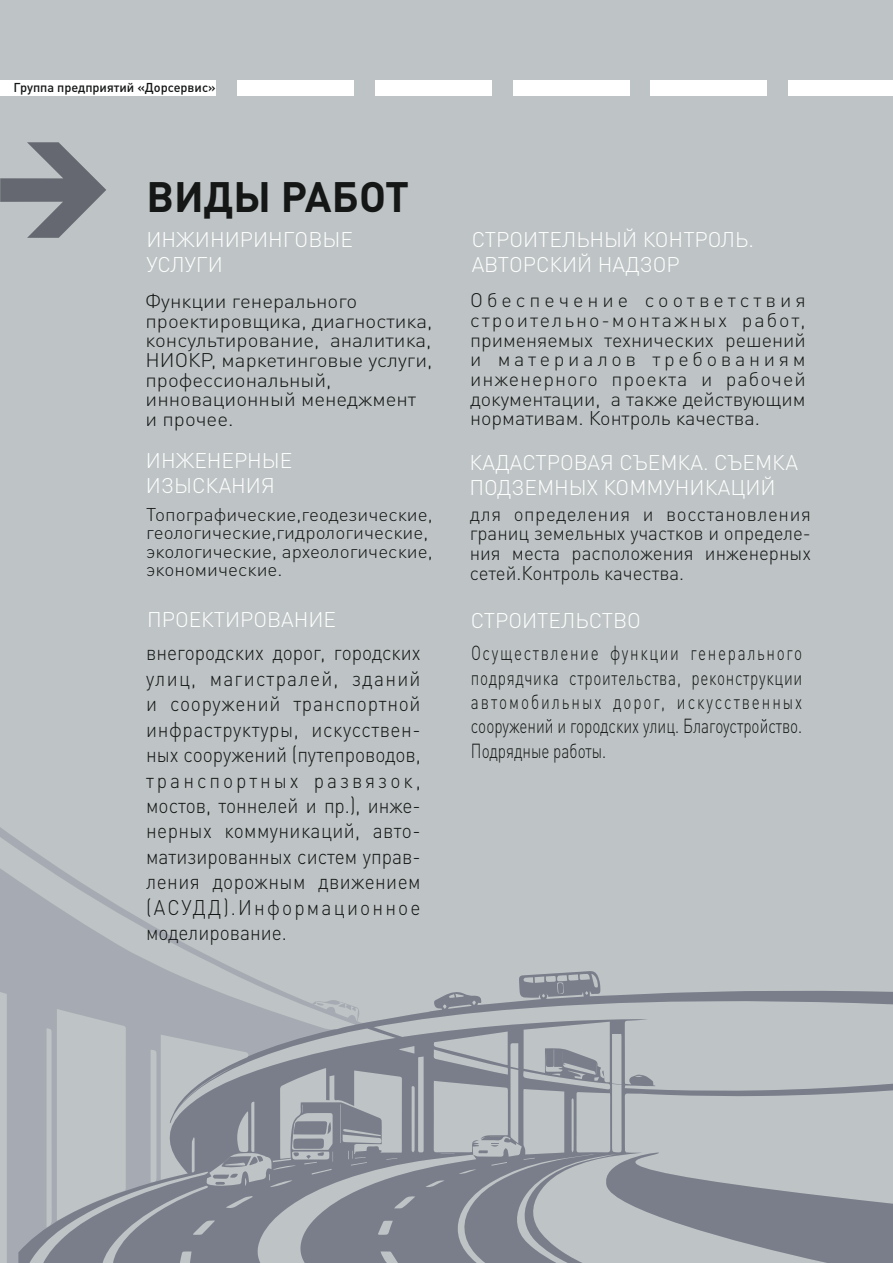
<style>
.page{position:relative;width:893px;height:1263px;background:#bec4c5}
.page>*{position:absolute;margin:0;border:0;box-sizing:border-box;transform-origin:0 0}
.t1{font:700 42px "DIN Pro";color:#151616}
.t2{font:300 21px/25.5px "DIN Pro";letter-spacing:.02em;color:#151616;text-align:justify;scale:.91 1}
.t3{font:300 21px/25.5px "DIN Pro";color:#fff}
.t4{font:300 20.1px/24.3px "DIN Pro";color:#151616;text-align:justify;scale:.76 1}
.t5{font:300 19.5px/19.6px "DIN Pro";color:#151616;text-align:justify}
.t6{font:300 19.5px/19.6px "DIN Pro";color:#151616;scale:1.05 1}
.t7{font:300 19.5px/19.6px "DIN Pro";color:#151616;text-align:justify;scale:.96 1}
.t8{font:300 18.3px/18.5px "DIN Pro";color:#151616;scale:1.04 1}
.t9{font:500 12.75px "DIN Pro";color:#151616}
</style>
<div class="page">
<svg style="left:0;top:827px;width:238px;height:436px"></svg>
<svg style="left:18px;top:971px;width:875px;height:292px"></svg>
<svg style="left:213px;top:1155px;width:50px;height:30px"></svg>
<svg style="left:558px;top:983px;width:5px;height:11px"></svg>
<svg style="left:478px;top:1143px;width:21px;height:10px"></svg>
<svg style="left:293px;top:1121px;width:39px;height:38px"></svg>
<svg style="left:0;top:142px;width:106px;height:96px"></svg>
<div style="left:0;top:81px;width:216px;height:15px;background:#fff"></div>
<div style="left:375px;top:81px;width:117px;height:15px;background:#fff"></div>
<div style="left:513px;top:81px;width:116px;height:15px;background:#fff"></div>
<div style="left:651px;top:81px;width:116px;height:15px;background:#fff"></div>
<div style="left:237px;top:81px;width:117px;height:15px;background:#fff"></div>
<div style="left:789px;top:81px;width:104px;height:15px;background:#fff"></div>
<p class="t9" style="left:14px;top:83px;width:204px">Группа предприятий «Дорсервис»</p>
<h1 class="t1" style="left:147px;top:182px;width:264px">ВИДЫ РАБОТ</h1>
<p class="t3" style="left:147px;top:229px;width:208px">ИНЖИНИРИНГОВЫЕ<br>УСЛУГИ</p>
<p class="t6" style="left:146px;top:293px;width:275px">Функции генерального проектировщика, диагностика, консультирование, аналитика,<br>НИОКР, маркетинговые услуги, профессиональный, инновационный менеджмент и прочее.</p>
<p class="t3" style="left:146px;top:450px;width:148px">ИНЖЕНЕРНЫЕ<br>ИЗЫСКАНИЯ</p>
<p class="t8" style="left:146px;top:507px;width:277px">Топографические,геодезические, геологические,гидрологические, экологические, археологические, экономические.</p>
<p class="t3" style="left:147px;top:610px;width:190px">ПРОЕКТИРОВАНИЕ</p>
<p class="t2" style="left:146px;top:642px;width:303px">внегородских дорог, городских улиц, магистралей, зданий и сооружений транспортной инфраструктуры, искусствен&shy;ных сооружений (путепроводов, транспортных развязок, мостов, тоннелей и пр.), инже&shy;нерных коммуникаций, авто&shy;матизированных систем управ&shy;ления дорожным движением (АСУДД).Информационное моделирование.</p>
<p class="t3" style="left:472px;top:229px;width:284px">СТРОИТЕЛЬНЫЙ КОНТРОЛЬ.<br>АВТОРСКИЙ НАДЗОР</p>
<p class="t5" style="left:470px;top:293px;width:337px">Обеспечение соответствия строительно-монтажных работ, применяемых технических решений и материалов требованиям инженерного проекта и рабочей документации, а также действующим нормативам. Контроль качества.</p>
<p class="t3" style="left:469px;top:452px;width:330px">КАДАСТРОВАЯ СЪЕМКА. СЪЕМКА<br>ПОДЗЕМНЫХ КОММУНИКАЦИЙ</p>
<p class="t7" style="left:470px;top:506px;width:357px">для определения и восстановления границ земельных участков и определе&shy;ния места расположения инженерных сетей.Контроль качества.</p>
<p class="t3" style="left:471px;top:610px;width:171px">СТРОИТЕЛЬСТВО</p>
<p class="t4" style="left:471px;top:643px;width:438px">Осуществление функции генерального подрядчика строительства, реконструкции автомобильных дорог, искусственных сооружений и городских улиц. Благоустройство.<br>Подрядные работы.</p>
</div>
